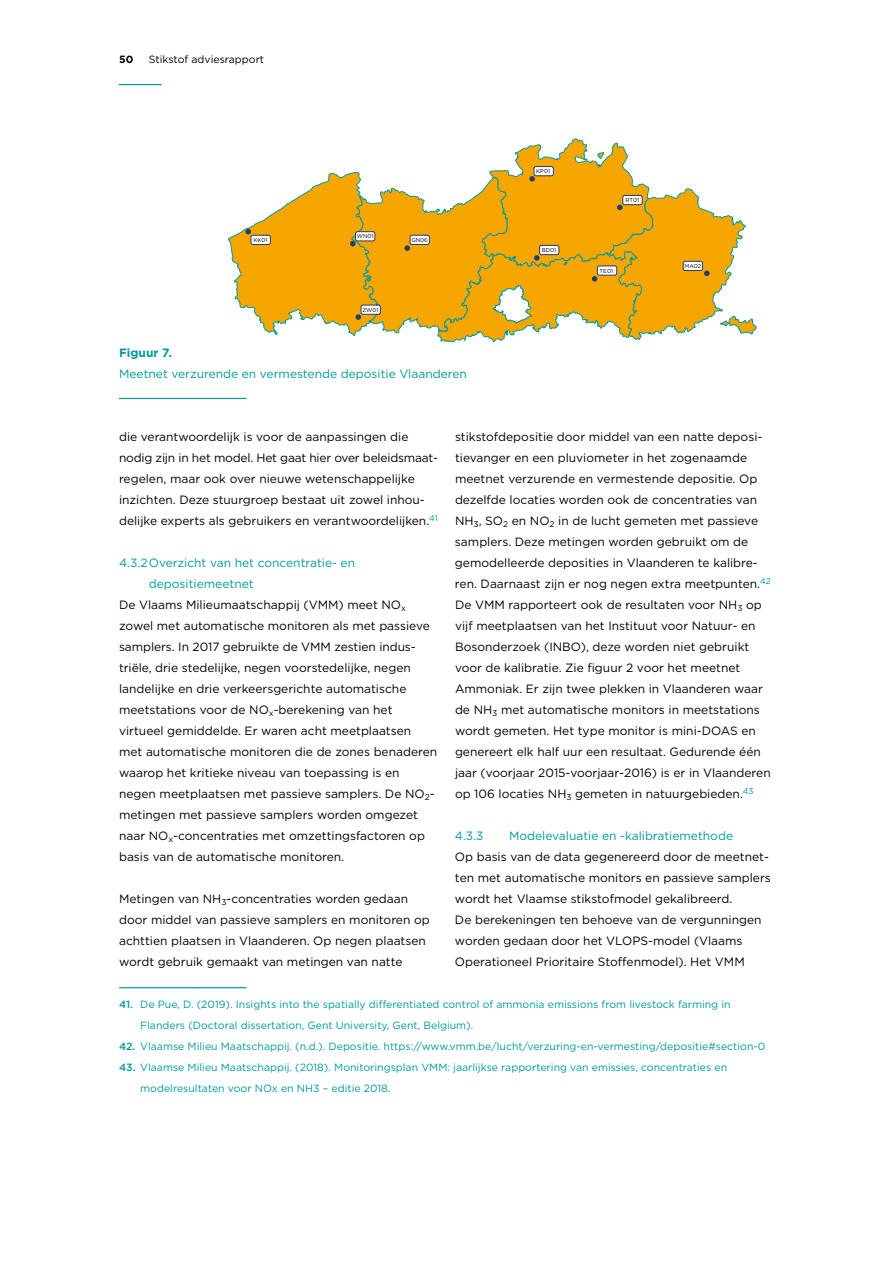
<style>
.page{position:relative;width:893px;height:1263px;background:#fff}
.page>*{position:absolute;margin:0;border:0;box-sizing:border-box;transform-origin:0 0}
.t1{font:12px/21px "Gotham";color:#000}
.t2{font:12px "Gotham";color:#009a9b}
.t3{font:700 12px "Gotham";color:#009a9b}
.t4{font:10.5px/21px "Gotham";color:#009a9b}
.t5{font:10.5px "Gotham";color:#000}
.t6{font:700 10.5px "Gotham";color:#000}
.t7{font:5.55px "Gotham";color:#000}
.s1{font-weight:500}
</style>
<div class="page">
<hr style="left:119px;top:84px;width:43px;height:1px;background:#009a9b">
<hr style="left:119px;top:987px;width:128px;height:1px;background:#009a9b">
<svg style="left:228px;top:139px;width:529px;height:203px"></svg>
<hr style="left:119px;top:398px;width:128px;height:1px;background:#009a9b">
<p class="t6" style="left:119px;top:52px;width:16px">50</p>
<p class="t5" style="left:149px;top:53px;width:117px">Stikstof adviesrapport</p>
<p class="t7" style="left:357px;top:233px;width:18px">WN01</p>
<p class="t7" style="left:254px;top:236px;width:16px">KK01</p>
<p class="t7" style="left:411px;top:236px;width:18px">GN06</p>
<p class="t7" style="left:362px;top:306px;width:18px">ZW01</p>
<p class="t3" style="left:119px;top:345px;width:54px">Figuur 7.</p>
<p class="t2" style="left:119px;top:366px;width:349px">Meetnet verzurende en vermestende depositie Vlaanderen</p>
<p class="t7" style="left:536px;top:168px;width:15px">KP01</p>
<p class="t7" style="left:542px;top:246px;width:16px">BD01</p>
<p class="t7" style="left:625px;top:196px;width:15px">RT01</p>
<p class="t7" style="left:600px;top:267px;width:15px">TE01</p>
<p class="t7" style="left:685px;top:262px;width:18px">MA02</p>
<p class="t1" style="left:119px;top:426px;width:320px">die verantwoordelijk is voor de aanpassingen die nodig zijn in het model. Het gaat hier over beleidsmaat&shy;regelen, maar ook over nieuwe wetenschappelijke inzichten. Deze stuurgroep bestaat uit zowel inhou&shy;delijke experts als gebruikers en verantwoordelijken.<sup>41</sup></p>
<p class="t2" style="left:119px;top:555px;width:238px">4.3.2Overzicht van het concentratie- en</p>
<p class="t2" style="left:149px;top:576px;width:106px">depositiemeetnet</p>
<p class="t1" style="left:119px;top:594px;width:288px">De Vlaams Milieumaatschappij (VMM) meet NO<sub>x</sub></p>
<p class="t1" style="left:119px;top:615px;width:312px">zowel met automatische monitoren als met passieve</p>
<p class="t1" style="left:119px;top:636px;width:297px">samplers. In 2017 gebruikte de VMM zestien indus-</p>
<p class="t1" style="left:119px;top:657px;width:293px">triële, drie stedelijke, negen voorstedelijke, negen</p>
<p class="t1" style="left:119px;top:678px;width:289px">landelijke en drie verkeersgerichte automatische</p>
<p class="t1" style="left:119px;top:699px;width:275px">meetstations voor de NO<sub>x</sub>-berekening van het</p>
<p class="t1" style="left:119px;top:720px;width:294px">virtueel gemiddelde. Er waren acht meetplaatsen</p>
<p class="t1" style="left:119px;top:741px;width:320px">met automatische monitoren die de zones benaderen</p>
<p class="t1" style="left:119px;top:762px;width:282px">waarop het kritieke niveau van toepassing is en</p>
<p class="t1" style="left:119px;top:783px;width:317px">negen meetplaatsen met passieve samplers. De NO<sub>2</sub>-</p>
<p class="t1" style="left:119px;top:804px;width:300px">metingen met passieve samplers worden omgezet</p>
<p class="t1" style="left:119px;top:825px;width:307px">naar NO<sub>x</sub>-concentraties met omzettingsfactoren op</p>
<p class="t1" style="left:119px;top:846px;width:227px">basis van de automatische monitoren.</p>
<p class="t1" style="left:119px;top:888px;width:312px">Metingen van NH<sub>3</sub>-concentraties worden gedaan door middel van passieve samplers en monitoren op achttien plaatsen in Vlaanderen. Op negen plaatsen wordt gebruik gemaakt van metingen van natte</p>
<p class="t1" style="left:455px;top:426px;width:317px">stikstofdepositie door middel van een natte deposi&shy;tievanger en een pluviometer in het zogenaamde meetnet verzurende en vermestende depositie. Op dezelfde locaties worden ook de concentraties van NH<sub>3</sub>, SO<sub>2</sub> en NO<sub>2</sub> in de lucht gemeten met passieve samplers. Deze metingen worden gebruikt om de gemodelleerde deposities in Vlaanderen te kalibre&shy;ren. Daarnaast zijn er nog negen extra meetpunten.<sup>42<br></sup>De VMM rapporteert ook de resultaten voor NH<sub>3</sub> op vijf meetplaatsen van het Instituut voor Natuur- en Bosonderzoek (INBO), deze worden niet gebruikt voor de kalibratie. Zie figuur 2 voor het meetnet Ammoniak. Er zijn twee plekken in Vlaanderen waar de NH<sub>3</sub> met automatische monitors in meetstations wordt gemeten. Het type monitor is mini-DOAS en genereert elk half uur een resultaat. Gedurende één jaar (voorjaar 2015-voorjaar-2016) is er in Vlaanderen op 106 locaties NH<sub>3</sub> gemeten in natuurgebieden.<sup>43</sup></p>
<p class="t2" style="left:455px;top:828px;width:30px">4.3.3</p>
<p class="t2" style="left:509px;top:828px;width:226px">Modelevaluatie en -kalibratiemethode</p>
<p class="t1" style="left:455px;top:846px;width:317px">Op basis van de data gegenereerd door de meetnet&shy;ten met automatische monitors en passieve samplers wordt het Vlaamse stikstofmodel gekalibreerd.<br>De berekeningen ten behoeve van de vergunningen worden gedaan door het VLOPS-model (Vlaams Operationeel Prioritaire Stoffenmodel). Het VMM</p>
<p class="t4" style="left:140px;top:994px;width:592px;text-indent:-21px"><span class="s1">41.</span> De Pue, D. (2019). Insights into the spatially differentiated control of ammonia emissions from livestock farming in<br>Flanders (Doctoral dissertation, Gent University, Gent, Belgium).</p>
<p class="t4" style="left:119px;top:1036px;width:648px"><span class="s1">42.</span> Vlaamse Milieu Maatschappij. (n.d.). Depositie. https://www.vmm.be/lucht/verzuring-en-vermesting/depositie#section-0</p>
<p class="t4" style="left:140px;top:1057px;width:588px;text-indent:-21px"><span class="s1">43.</span> Vlaamse Milieu Maatschappij. (2018). Monitoringsplan VMM: jaarlijkse rapportering van emissies, concentraties en modelresultaten voor NOx en NH3 – editie 2018.</p>
</div>
